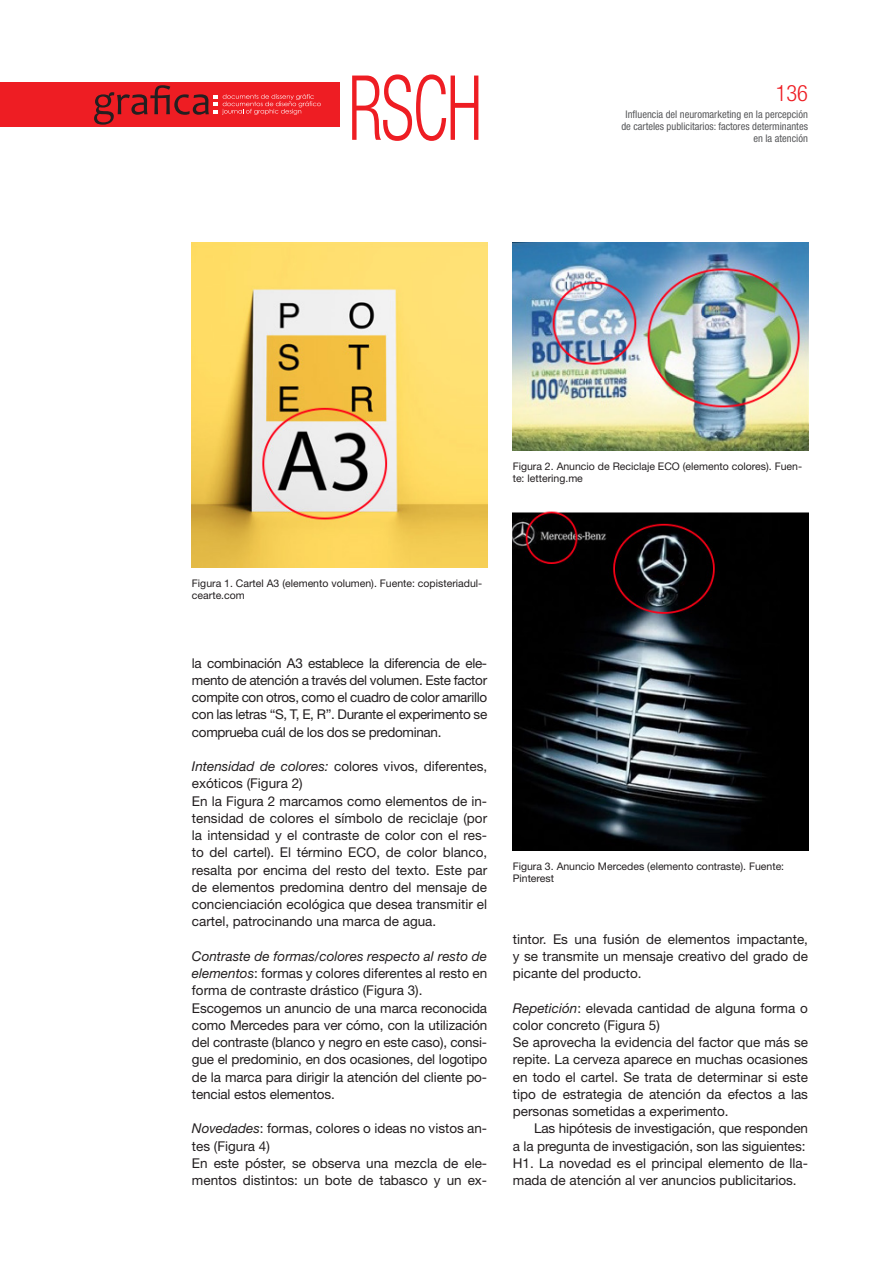
<style>
.page{position:relative;width:893px;height:1263px;background:#fff}
.page>*{position:absolute;margin:0;border:0;box-sizing:border-box;transform-origin:0 0}
.t1{font:300 condensed 90px "Helvetica Neue LT Std";color:#ee1d23;scale:.76 1}
.t2{font:300 condensed 22.5px "Helvetica Neue LT Std";color:#ee1d23}
.t3{font:13.5px/17.2px "Helvetica Neue LT Std";color:#231f20;text-align:justify}
.t4{font:10.5px/12px "Helvetica Neue LT Std";color:#231f20}
.t5{font:condensed 10.5px/12px "Helvetica Neue LT Std";color:#57585a;text-align:center}
.s1{font-style:italic}
</style>
<div class="page">
<div style="left:0;top:83px;width:339px;height:44px;background:#ee1d23"></div>
<svg style="left:94px;top:85px;width:227px;height:40px"></svg>
<img style="left:192px;top:242px;width:295px;height:326px">
<img style="left:513px;top:242px;width:295px;height:208px">
<img style="left:513px;top:512px;width:295px;height:338px">
<h1 class="t1" style="left:348px;top:56px;width:178px">RSCH</h1>
<h2 class="t2" style="left:776px;top:80px;width:33px">136</h2>
<p class="t5" style="left:621px;top:109px;width:188px">Influencia del neuromarketing en la percepción de carteles publicitarios: factores determinantes</p>
<p class="t5" style="left:753px;top:133px;width:56px">en la atención</p>
<p class="t4" style="left:513px;top:460px;width:291px">Figura 2. Anuncio de Reciclaje ECO (elemento colores). Fuen&shy;te: lettering.me</p>
<p class="t4" style="left:192px;top:577px;width:292px">Figura 1. Cartel A3 (elemento volumen). Fuente: copisteriadul&shy;cearte.com</p>
<p class="t3" style="left:192px;top:654px;width:297px">la combinación A3 establece la diferencia de ele&shy;mento de atención a través del volumen. Este factor compite con otros, como el cuadro de color amarillo con las letras “S, T, E, R”. Durante el experimento se comprueba cuál de los dos se predominan.</p>
<p class="t3" style="left:192px;top:757px;width:297px"><span class="s1">Intensidad de colores:</span> colores vivos, diferentes, exóticos (Figura 2)</p>
<p class="t3" style="left:192px;top:792px;width:297px">En la Figura 2 marcamos como elementos de in&shy;tensidad de colores el símbolo de reciclaje (por la intensidad y el contraste de color con el res&shy;to del cartel). El término ECO, de color blanco, resalta por encima del resto del texto. Este par de elementos predomina dentro del mensaje de concienciación ecológica que desea transmitir el cartel, patrocinando una marca de agua.</p>
<p class="t3" style="left:192px;top:947px;width:297px"><span class="s1">Contraste de formas/colores respecto al resto de elementos</span>: formas y colores diferentes al resto en forma de contraste drástico (Figura 3).</p>
<p class="t3" style="left:192px;top:999px;width:297px">Escogemos un anuncio de una marca reconocida como Mercedes para ver cómo, con la utilización del contraste (blanco y negro en este caso), consi&shy;gue el predominio, en dos ocasiones, del logotipo de la marca para dirigir la atención del cliente po&shy;tencial estos elementos.</p>
<p class="t3" style="left:192px;top:1120px;width:297px"><span class="s1">Novedades</span>: formas, colores o ideas no vistos an&shy;tes (Figura 4)</p>
<p class="t3" style="left:192px;top:1154px;width:297px">En este póster, se observa una mezcla de ele&shy;mentos distintos: un bote de tabasco y un ex-</p>
<p class="t4" style="left:513px;top:860px;width:273px">Figura 3. Anuncio Mercedes (elemento contraste). Fuente:<br>Pinterest</p>
<p class="t3" style="left:513px;top:930px;width:297px">tintor. Es una fusión de elementos impactante, y se transmite un mensaje creativo del grado de picante del producto.</p>
<p class="t3" style="left:513px;top:999px;width:297px"><span class="s1">Repetición</span>: elevada cantidad de alguna forma o color concreto (Figura 5)</p>
<p class="t3" style="left:513px;top:1033px;width:297px">Se aprovecha la evidencia del factor que más se repite. La cerveza aparece en muchas ocasiones en todo el cartel. Se trata de determinar si este tipo de estrategia de atención da efectos a las personas sometidas a experimento.</p>
<p class="t3" style="left:513px;top:1120px;width:297px;text-align:right">Las hipótesis de investigación, que responden<br>a la pregunta de investigación, son las siguientes:</p>
<p class="t3" style="left:513px;top:1154px;width:297px">H1. La novedad es el principal elemento de lla&shy;mada de atención al ver anuncios publicitarios.</p>
</div>
